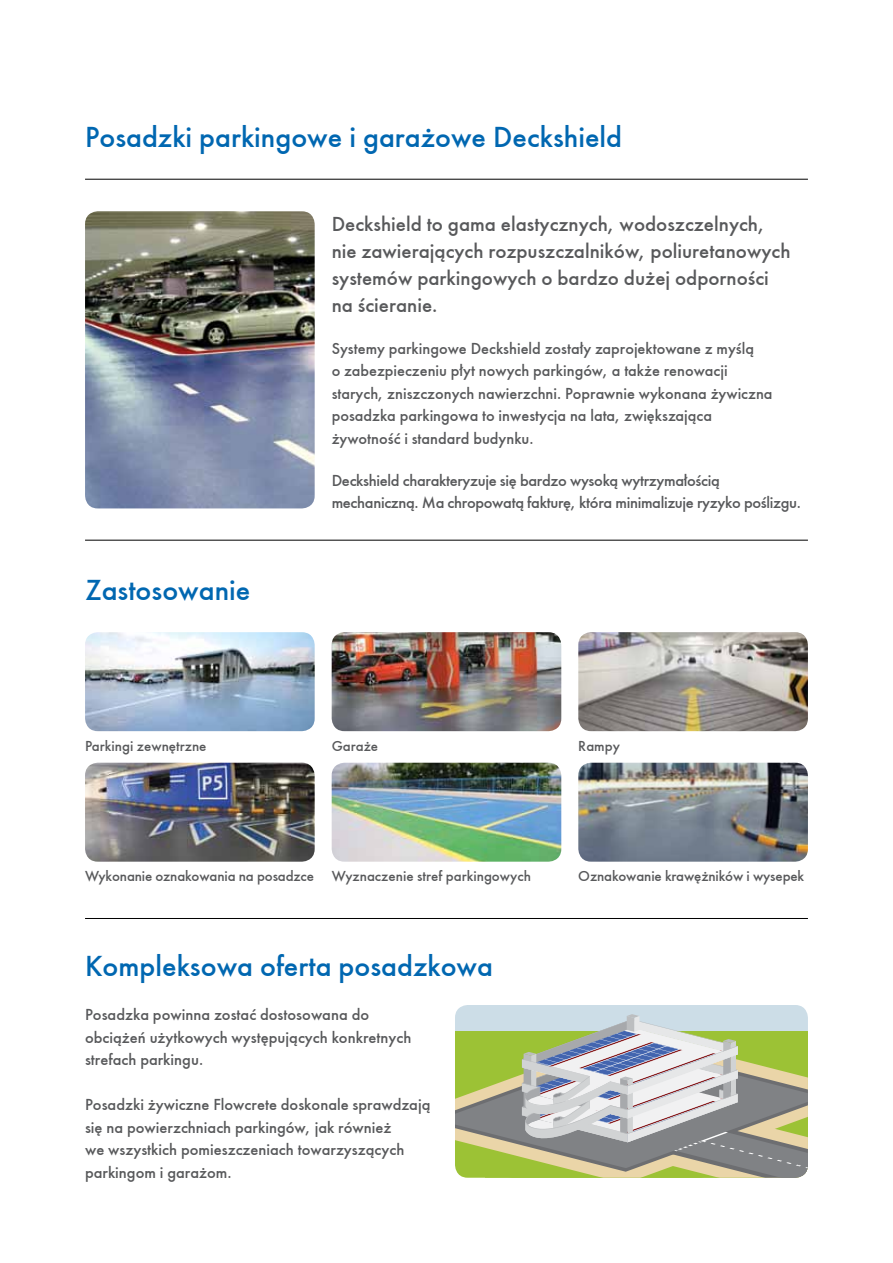
<style>
.page{position:relative;width:893px;height:1263px;background:#fff}
.page>*{position:absolute;margin:0;border:0;box-sizing:border-box;transform-origin:0 0}
.t1{font:30px "Futura Medium TT";color:#0067b1}
.t2{font:21px/27px "Futura Medium TT";color:#58595b}
.t3{font:16.5px/22.5px "Futura Medium TT";color:#58595b}
.t4{font:16.5px/22.5px "Futura Medium TT";letter-spacing:-.02em;color:#58595b}
.t5{font:15px "Futura Medium TT";letter-spacing:-.01em;color:#58595b}
</style>
<div class="page">
<hr style="left:85px;top:179px;width:723px;height:1px;background:#000">
<hr style="left:85px;top:918px;width:723px;height:1px;background:#000">
<hr style="left:85px;top:540px;width:723px;height:1px;background:#000">
<img style="left:85px;top:211px;width:230px;height:297px">
<img style="left:85px;top:632px;width:230px;height:99px">
<img style="left:332px;top:632px;width:229px;height:99px">
<img style="left:578px;top:632px;width:230px;height:99px">
<img style="left:85px;top:763px;width:230px;height:99px">
<img style="left:332px;top:763px;width:229px;height:99px">
<img style="left:578px;top:763px;width:230px;height:99px">
<div style="left:455px;top:1005px;width:353px;height:27px;background:#ccdde7"></div>
<svg style="left:455px;top:1014px;width:353px;height:164px"></svg>
<h1 class="t1" style="left:85px;top:119px;width:539px">Posadzki parkingowe i garażowe Deckshield</h1>
<h1 class="t1" style="left:85px;top:572px;width:167px">Zastosowanie</h1>
<p class="t2" style="left:332px;top:211px;width:460px">Deckshield to gama elastycznych, wodoszczelnych, nie zawierających rozpuszczalników, poliuretanowych systemów parkingowych o bardzo dużej odporności na ścieranie.</p>
<p class="t3" style="left:332px;top:337px;width:442px">Systemy parkingowe Deckshield zostały zaprojektowane z myślą<br>o zabezpieczeniu płyt nowych parkingów, a także renowacji starych, zniszczonych nawierzchni. Poprawnie wykonana żywiczna posadzka parkingowa to inwestycja na lata, zwiększająca żywotność i standard budynku.</p>
<p class="t4" style="left:332px;top:469px;width:471px">Deckshield charakteryzuje się bardzo wysoką wytrzymałością mechaniczną. Ma chropowatą fakturę, która minimalizuje ryzyko poślizgu.</p>
<p class="t5" style="left:85px;top:736px;width:123px">Parkingi zewnętrzne</p>
<p class="t5" style="left:332px;top:736px;width:48px">Garaże</p>
<p class="t5" style="left:578px;top:736px;width:43px">Rampy</p>
<p class="t5" style="left:85px;top:867px;width:447px">Wykonanie oznakowania na posadzce Wyznaczenie stref parkingowych</p>
<p class="t5" style="left:578px;top:867px;width:227px">Oznakowanie krawężników i wysepek</p>
<h1 class="t1" style="left:85px;top:948px;width:409px">Kompleksowa oferta posadzkowa</h1>
<p class="t3" style="left:85px;top:1004px;width:328px">Posadzka powinna zostać dostosowana do obciążeń użytkowych występujących konkretnych strefach parkingu.</p>
<p class="t3" style="left:85px;top:1094px;width:347px">Posadzki żywiczne Flowcrete doskonale sprawdzają się na powierzchniach parkingów, jak również<br>we wszystkich pomieszczeniach towarzyszących parkingom i garażom.</p>
</div>
